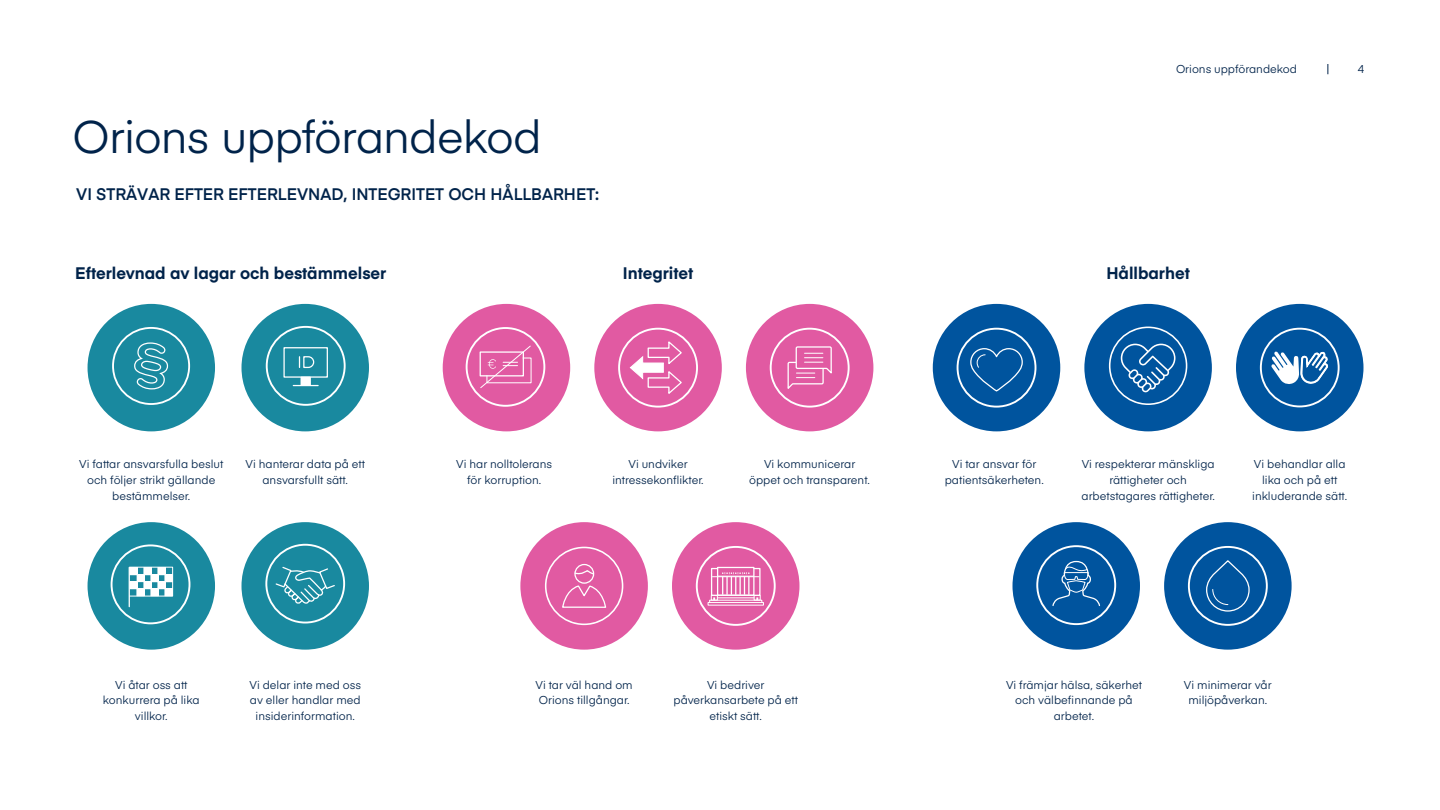
<style>
.page{position:relative;width:1440px;height:810px;background:#fff}
.page>*{position:absolute;margin:0;border:0;box-sizing:border-box;transform-origin:0 0}
.t1{font:45px "Eina 03";letter-spacing:-.02em;color:#00234a}
.t2{font:700 16.5px "Eina 03";color:#00234a}
.t3{font:600 16.5px "Eina 03";color:#00234a}
.t4{font:11.25px/15.8px "Eina 03";color:#00234a;text-align:center}
</style>
<div class="page">
<div style="left:88px;top:304px;width:127px;height:127px;background:#19899f;border-radius:50%"></div>
<div style="left:112px;top:327px;width:78px;height:78px;border:2px solid #fff;border-radius:50%"></div>
<svg style="left:134px;top:342px;width:35px;height:48px"></svg>
<div style="left:242px;top:304px;width:127px;height:127px;background:#19899f;border-radius:50%"></div>
<div style="left:266px;top:326px;width:80px;height:80px;border:2px solid #fff;border-radius:50%"></div>
<div style="left:283px;top:347px;width:45px;height:31px;border:1px solid #fff"></div>
<div style="left:301px;top:377px;width:9px;height:8px;background:#fff"></div>
<div style="left:301px;top:377px;width:10px;height:9px;border:1px solid #fff"></div>
<svg style="left:293px;top:385px;width:25px;height:1px"></svg>
<svg style="left:299px;top:356px;width:16px;height:13px"></svg>
<div style="left:443px;top:304px;width:127px;height:127px;background:#e15aa2;border-radius:50%"></div>
<div style="left:466px;top:327px;width:79px;height:80px;border:2px solid #fff;border-radius:50%"></div>
<svg style="left:480px;top:345px;width:52px;height:43px"></svg>
<div style="left:933px;top:304px;width:127px;height:127px;background:#00549e;border-radius:50%"></div>
<div style="left:957px;top:328px;width:79px;height:80px;border:2px solid #fff;border-radius:50%"></div>
<svg style="left:970px;top:348px;width:53px;height:44px"></svg>
<div style="left:594px;top:304px;width:128px;height:127px;background:#e15aa2;border-radius:50%"></div>
<div style="left:618px;top:328px;width:80px;height:80px;border:2px solid #fff;border-radius:50%"></div>
<svg style="left:629px;top:339px;width:53px;height:57px"></svg>
<div style="left:1084px;top:304px;width:128px;height:127px;background:#00549e;border-radius:50%"></div>
<svg style="left:1109px;top:327px;width:78px;height:78px"></svg>
<div style="left:746px;top:304px;width:127px;height:127px;background:#e15aa2;border-radius:50%"></div>
<div style="left:770px;top:328px;width:80px;height:80px;border:2px solid #fff;border-radius:50%"></div>
<svg style="left:787px;top:346px;width:45px;height:43px"></svg>
<div style="left:1236px;top:304px;width:128px;height:127px;background:#00549e;border-radius:50%"></div>
<div style="left:1260px;top:328px;width:80px;height:79px;border:2px solid #fff;border-radius:50%"></div>
<svg style="left:1271px;top:351px;width:58px;height:56px"></svg>
<div style="left:88px;top:522px;width:127px;height:128px;background:#19899f;border-radius:50%"></div>
<div style="left:111px;top:544px;width:79px;height:80px;border:2px solid #fff;border-radius:50%"></div>
<div style="left:129px;top:567px;width:44px;height:29px;border:1px solid #fff"></div>
<div style="left:130px;top:582px;width:7px;height:7px;background:#fff"></div>
<div style="left:130px;top:581px;width:7px;height:8px;border:1px solid #fff"></div>
<div style="left:130px;top:568px;width:7px;height:7px;background:#fff"></div>
<div style="left:130px;top:567px;width:7px;height:8px;border:1px solid #fff"></div>
<div style="left:137px;top:589px;width:7px;height:7px;background:#fff"></div>
<div style="left:137px;top:588px;width:7px;height:8px;border:1px solid #fff"></div>
<div style="left:137px;top:575px;width:7px;height:7px;background:#fff"></div>
<div style="left:137px;top:574px;width:7px;height:8px;border:1px solid #fff"></div>
<div style="left:144px;top:582px;width:7px;height:7px;background:#fff"></div>
<div style="left:144px;top:581px;width:7px;height:8px;border:1px solid #fff"></div>
<div style="left:144px;top:568px;width:7px;height:7px;background:#fff"></div>
<div style="left:144px;top:567px;width:7px;height:8px;border:1px solid #fff"></div>
<div style="left:151px;top:589px;width:7px;height:7px;background:#fff"></div>
<div style="left:151px;top:588px;width:7px;height:8px;border:1px solid #fff"></div>
<div style="left:151px;top:575px;width:7px;height:7px;background:#fff"></div>
<div style="left:151px;top:574px;width:7px;height:8px;border:1px solid #fff"></div>
<div style="left:158px;top:582px;width:7px;height:7px;background:#fff"></div>
<div style="left:158px;top:581px;width:7px;height:8px;border:1px solid #fff"></div>
<div style="left:158px;top:568px;width:7px;height:7px;background:#fff"></div>
<div style="left:158px;top:567px;width:7px;height:8px;border:1px solid #fff"></div>
<div style="left:165px;top:589px;width:7px;height:7px;background:#fff"></div>
<div style="left:165px;top:588px;width:7px;height:8px;border:1px solid #fff"></div>
<div style="left:165px;top:575px;width:7px;height:7px;background:#fff"></div>
<div style="left:165px;top:574px;width:7px;height:8px;border:1px solid #fff"></div>
<hr style="left:129px;top:567px;width:1px;height:40px;background:#fff">
<div style="left:242px;top:522px;width:127px;height:128px;background:#19899f;border-radius:50%"></div>
<div style="left:265px;top:544px;width:80px;height:80px;border:2px solid #fff;border-radius:50%"></div>
<svg style="left:275px;top:566px;width:60px;height:38px"></svg>
<div style="left:520px;top:522px;width:128px;height:128px;background:#e15aa2;border-radius:50%"></div>
<svg style="left:545px;top:547px;width:78px;height:78px"></svg>
<div style="left:1012px;top:522px;width:128px;height:128px;background:#00549e;border-radius:50%"></div>
<div style="left:1036px;top:545px;width:80px;height:80px;border:2px solid #fff;border-radius:50%"></div>
<svg style="left:1052px;top:560px;width:49px;height:47px"></svg>
<div style="left:672px;top:522px;width:128px;height:128px;background:#e15aa2;border-radius:50%"></div>
<div style="left:696px;top:546px;width:80px;height:80px;border:2px solid #fff;border-radius:50%"></div>
<div style="left:709px;top:600px;width:53px;height:3px;border:1px solid #fff"></div>
<div style="left:708px;top:602px;width:56px;height:3px;border:1px solid #fff"></div>
<div style="left:754px;top:595px;width:7px;height:6px;border:1px solid #fff"></div>
<div style="left:711px;top:595px;width:7px;height:6px;border:1px solid #fff"></div>
<svg style="left:710px;top:567px;width:51px;height:33px"></svg>
<div style="left:1164px;top:522px;width:128px;height:128px;background:#00549e;border-radius:50%"></div>
<div style="left:1188px;top:546px;width:80px;height:80px;border:2px solid #fff;border-radius:50%"></div>
<svg style="left:1206px;top:560px;width:44px;height:52px"></svg>
<h1 class="t1" style="left:73px;top:103px;width:471px">Orions uppförandekod</h1>
<h2 class="t3" style="left:76px;top:182px;width:524px">VI STRÄVAR EFTER EFTERLEVNAD, INTEGRITET OCH HÅLLBARHET:</h2>
<p class="t4" style="left:1176px;top:61px;width:123px">Orions uppförandekod</p>
<p class="t4" style="left:1358px;top:61px;width:8px">4</p>
<h2 class="t2" style="left:75px;top:261px;width:313px">Efterlevnad av lagar och bestämmelser</h2>
<h2 class="t2" style="left:623px;top:261px;width:72px">Integritet</h2>
<h2 class="t2" style="left:1106px;top:261px;width:85px">Hållbarhet</h2>
<p class="t4" style="left:246px;top:455px;width:121px">Vi hanterar data på ett ansvarsfullt sätt.</p>
<p class="t4" style="left:612px;top:455px;width:93px">Vi undviker intressekonflikter.</p>
<p class="t4" style="left:1082px;top:455px;width:135px">Vi respekterar mänskliga rättigheter och arbetstagares rättigheter.</p>
<p class="t4" style="left:79px;top:455px;width:146px">Vi fattar ansvarsfulla beslut och följer strikt gällande bestämmelser.</p>
<p class="t4" style="left:456px;top:455px;width:98px">Vi har nolltolerans för korruption.</p>
<p class="t4" style="left:945px;top:455px;width:101px">Vi tar ansvar för patientsäkerheten.</p>
<p class="t4" style="left:749px;top:455px;width:122px">Vi kommunicerar öppet och transparent.</p>
<p class="t4" style="left:1252px;top:455px;width:97px">Vi behandlar alla lika och på ett inkluderande sätt.</p>
<p class="t4" style="left:250px;top:676px;width:113px">Vi delar inte med oss av eller handlar med insiderinformation.</p>
<p class="t4" style="left:674px;top:676px;width:126px">Vi bedriver påverkansarbete på ett etiskt sätt.</p>
<p class="t4" style="left:1184px;top:676px;width:89px">Vi minimerar vår miljöpåverkan.</p>
<p class="t4" style="left:103px;top:676px;width:98px">Vi åtar oss att konkurrera på lika villkor.</p>
<p class="t4" style="left:536px;top:676px;width:99px;text-align:left">Vi tar väl hand om<br>Orions tillgångar.</p>
<p class="t4" style="left:1006px;top:676px;width:137px">Vi främjar hälsa, säkerhet och välbefinnande på arbetet.</p>
</div>
